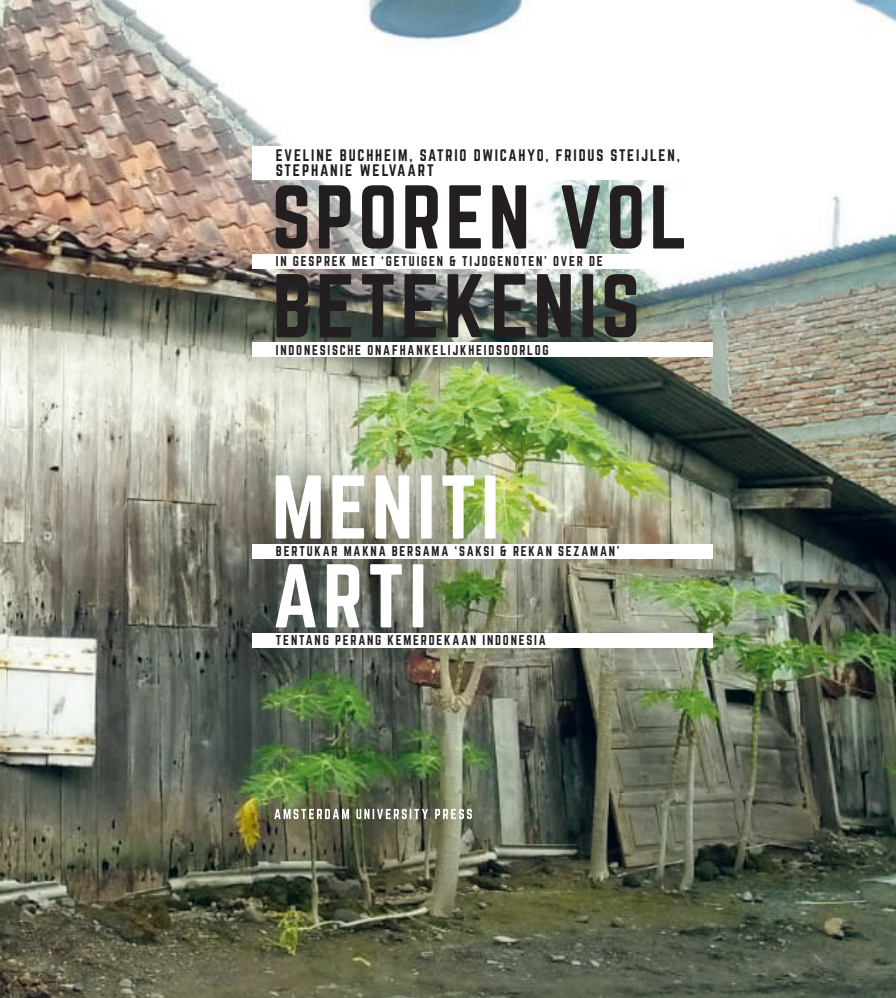
<style>
.page{position:relative;width:896px;height:998px;background:#fff}
.page>*{position:absolute;margin:0;border:0;box-sizing:border-box;transform-origin:0 0}
.t1{font:79.05px "Norwester";letter-spacing:.045em;color:#231f20}
.t2{font:79.05px "Norwester";letter-spacing:.055em;color:#fff}
.t3{font:14.7px/14.7px "Norwester";letter-spacing:.13em;color:#231f20;scale:.96 1}
.t4{font:12.45px "Norwester";letter-spacing:.145em;color:#231f20;scale:.96 1}
</style>
<div class="page">
<img style="left:0;top:0;width:895px;height:997px">
<svg style="left:274px;top:808px;width:198px;height:11px"></svg>
<div style="left:252px;top:544px;width:460px;height:14px;background:#fff"></div>
<div style="left:252px;top:633px;width:460px;height:14px;background:#fff"></div>
<div style="left:252px;top:146px;width:460px;height:33px;background:#fff"></div>
<div style="left:252px;top:254px;width:460px;height:14px;background:#fff"></div>
<div style="left:252px;top:343px;width:460px;height:14px;background:#fff"></div>
<p class="t3" style="left:276px;top:148px;width:422px">EVELINE BUCHHEIM, SATRIO DWICAHYO, FRIDUS STEIJLEN,<br>STEPHANIE WELVAART</p>
<h1 class="t1" style="left:272px;top:179px;width:417px">SPOREN VOL</h1>
<p class="t4" style="left:276px;top:255px;width:342px">IN GESPREK MET ‘GETUIGEN &amp; TIJDGENOTEN’ OVER DE</p>
<h1 class="t1" style="left:272px;top:268px;width:369px">BETEKENIS</h1>
<p class="t4" style="left:276px;top:344px;width:286px">INDONESISCHE ONAFHANKELIJKHEIDSOORLOG</p>
<h1 class="t2" style="left:272px;top:469px;width:229px">MENITI</h1>
<p class="t4" style="left:276px;top:545px;width:359px">BERTUKAR MAKNA BERSAMA ‘SAKSI &amp; REKAN SEZAMAN’</p>
<h1 class="t2" style="left:272px;top:558px;width:156px">ARTI</h1>
<p class="t4" style="left:276px;top:634px;width:282px">TENTANG PERANG KEMERDEKAAN INDONESIA</p>
</div>
